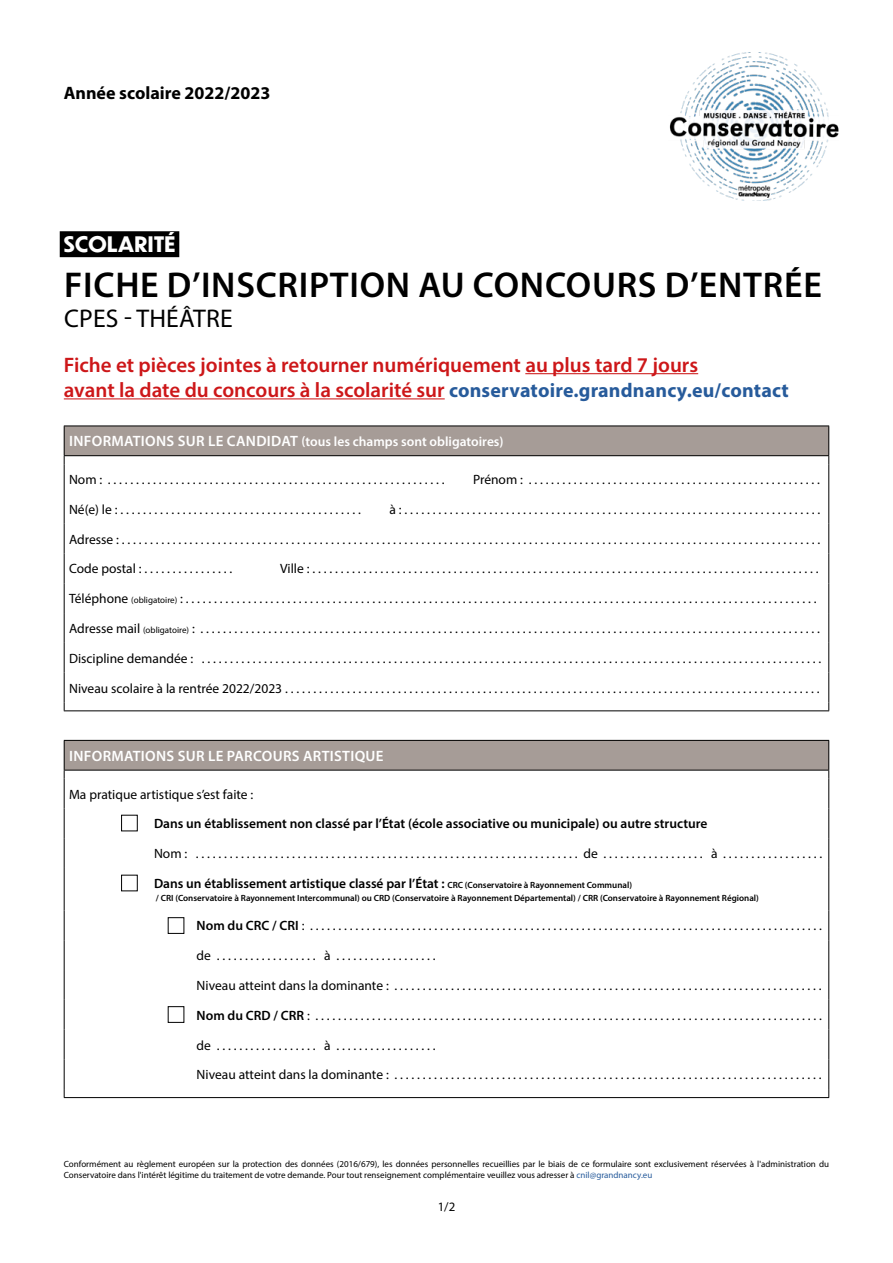
<style>
.page{position:relative;width:893px;height:1263px;background:#fff}
.page>*{position:absolute;margin:0;border:0;box-sizing:border-box;transform-origin:0 0}
.t1{font:600 36px "Myriad Pro";letter-spacing:.02em;color:#000}
.t2{font:25.65px "Myriad Pro";letter-spacing:.01em;color:#000}
.t3{font:600 21px/25.2px "Myriad Pro";color:#cd1719}
.t4{font:700 21px "Dunbar Tall";letter-spacing:.02em;color:#fff}
.t5{font:700 18px "Myriad Pro";color:#000}
.t6{font:600 15px "Myriad Pro";letter-spacing:.02em;color:#fff}
.t7{font:13.5px/29.4px "Myriad Pro";color:#000}
.t8{font:600 13.5px "Myriad Pro";color:#000}
.t9{font:600 13.5px "Myriad Pro";color:#fff}
.t10{font:12.9px "Myriad Pro";color:#000}
.t11{font:9px/10.8px "Myriad Pro";color:#000}
.t12{font:600 9px "Myriad Pro";color:#000}
.s1{font-weight:700;font-size:19.95px;color:#275b9b}
.s2{font-size:15px}
.s3{font-size:9px}
.s4{font-weight:600}
.s5{font-weight:600;font-size:9px}
.s6{color:#275b9b}
</style>
<div class="page">
<div style="left:64px;top:740px;width:765px;height:30px;background:#a69c97"></div>
<hr style="left:64px;top:740px;width:765px;height:1px;background:#000">
<hr style="left:64px;top:770px;width:765px;height:1px;background:#000">
<svg style="left:64px;top:741px;width:1px;height:67px"></svg>
<hr style="left:64px;top:808px;width:1px;height:30px;background:#000">
<hr style="left:64px;top:838px;width:1px;height:30px;background:#000">
<hr style="left:64px;top:868px;width:1px;height:42px;background:#000">
<hr style="left:64px;top:910px;width:1px;height:30px;background:#000">
<hr style="left:64px;top:940px;width:1px;height:30px;background:#000">
<hr style="left:64px;top:970px;width:1px;height:30px;background:#000">
<svg style="left:64px;top:1000px;width:1px;height:29px"></svg>
<hr style="left:64px;top:1029px;width:1px;height:30px;background:#000">
<hr style="left:64px;top:1059px;width:1px;height:30px;background:#000">
<hr style="left:64px;top:1097px;width:765px;height:1px;background:#000">
<svg style="left:828px;top:741px;width:1px;height:67px"></svg>
<hr style="left:828px;top:808px;width:1px;height:30px;background:#000">
<hr style="left:828px;top:838px;width:1px;height:30px;background:#000">
<hr style="left:828px;top:868px;width:1px;height:42px;background:#000">
<hr style="left:828px;top:910px;width:1px;height:30px;background:#000">
<hr style="left:828px;top:940px;width:1px;height:30px;background:#000">
<hr style="left:828px;top:970px;width:1px;height:30px;background:#000">
<svg style="left:828px;top:1000px;width:1px;height:29px"></svg>
<hr style="left:828px;top:1029px;width:1px;height:30px;background:#000">
<hr style="left:828px;top:1059px;width:1px;height:30px;background:#000">
<img style="left:669px;top:52px;width:170px;height:148px">
<div style="left:121px;top:815px;width:17px;height:16px;border:1px solid #000"></div>
<div style="left:121px;top:875px;width:17px;height:16px;border:1px solid #000"></div>
<div style="left:168px;top:917px;width:16px;height:17px;border:1px solid #000"></div>
<div style="left:168px;top:1006px;width:16px;height:17px;border:1px solid #000"></div>
<hr style="left:525px;top:373px;width:173px;height:1px;background:#cd1719">
<hr style="left:64px;top:398px;width:381px;height:1px;background:#cd1719">
<div style="left:60px;top:231px;width:119px;height:26px;background:#000"></div>
<div style="left:64px;top:426px;width:765px;height:30px;background:#a69c97"></div>
<hr style="left:64px;top:464px;width:1px;height:30px;background:#000">
<hr style="left:64px;top:494px;width:1px;height:30px;background:#000">
<svg style="left:64px;top:524px;width:1px;height:29px"></svg>
<hr style="left:64px;top:553px;width:1px;height:30px;background:#000">
<hr style="left:64px;top:583px;width:1px;height:30px;background:#000">
<hr style="left:64px;top:613px;width:1px;height:30px;background:#000">
<hr style="left:64px;top:643px;width:1px;height:30px;background:#000">
<svg style="left:64px;top:673px;width:1px;height:37px"></svg>
<hr style="left:64px;top:710px;width:765px;height:1px;background:#000">
<hr style="left:828px;top:464px;width:1px;height:30px;background:#000">
<hr style="left:828px;top:494px;width:1px;height:30px;background:#000">
<svg style="left:828px;top:524px;width:1px;height:29px"></svg>
<hr style="left:828px;top:553px;width:1px;height:30px;background:#000">
<hr style="left:828px;top:583px;width:1px;height:30px;background:#000">
<hr style="left:828px;top:613px;width:1px;height:30px;background:#000">
<hr style="left:828px;top:643px;width:1px;height:30px;background:#000">
<svg style="left:828px;top:673px;width:1px;height:37px"></svg>
<hr style="left:64px;top:426px;width:765px;height:1px;background:#000">
<svg style="left:64px;top:426px;width:1px;height:38px"></svg>
<svg style="left:828px;top:426px;width:1px;height:38px"></svg>
<hr style="left:64px;top:455px;width:765px;height:1px;background:#000">
<h3 class="t5" style="left:64px;top:81px;width:208px">Année scolaire 2022/2023</h3>
<h3 class="t4" style="left:64px;top:229px;width:113px">SCOLARITÉ</h3>
<h1 class="t1" style="left:64px;top:262px;width:759px">FICHE D’INSCRIPTION AU CONCOURS D’ENTRÉE</h1>
<h2 class="t2" style="left:64px;top:303px;width:170px">CPES - THÉÂTRE</h2>
<h3 class="t3" style="left:64px;top:351px;width:727px">Fiche et pièces jointes à retourner numériquement au plus tard 7 jours<br>avant la date du concours à la scolarité sur <span class="s1">conservatoire.grandnancy.eu/contact</span></h3>
<p class="t9" style="left:69px;top:433px;width:436px"><span class="s2">INFORMATIONS SUR LE CANDIDAT</span> (tous les champs sont obligatoires)</p>
<p class="t7" style="left:69px;top:465px;width:377px">Nom : . . . . . . . . . . . . . . . . . . . . . . . . . . . . . . . . . . . . . . . . . . . . . . . . . . . . . . . . . . . .</p>
<p class="t7" style="left:473px;top:465px;width:348px">Prénom : . . . . . . . . . . . . . . . . . . . . . . . . . . . . . . . . . . . . . . . . . . . . . . . . . . . .</p>
<p class="t7" style="left:69px;top:494px;width:293px">Né(e) le : . . . . . . . . . . . . . . . . . . . . . . . . . . . . . . . . . . . . . . . . . . .</p>
<p class="t7" style="left:389px;top:494px;width:432px">à : . . . . . . . . . . . . . . . . . . . . . . . . . . . . . . . . . . . . . . . . . . . . . . . . . . . . . . . . . . . . . . . . . . . . . . . . . .</p>
<p class="t7" style="left:69px;top:524px;width:753px">Adresse : . . . . . . . . . . . . . . . . . . . . . . . . . . . . . . . . . . . . . . . . . . . . . . . . . . . . . . . . . . . . . . . . . . . . . . . . . . . . . . . . . . . . . . . . . . . . . . . . . . . . . . . . . . . . . . . . . . . . . . . . . . . .</p>
<p class="t7" style="left:69px;top:554px;width:165px">Code postal : . . . . . . . . . . . . . . . .</p>
<p class="t7" style="left:280px;top:554px;width:540px">Ville : . . . . . . . . . . . . . . . . . . . . . . . . . . . . . . . . . . . . . . . . . . . . . . . . . . . . . . . . . . . . . . . . . . . . . . . . . . . . . . . . . . . . . . . . . .</p>
<p class="t7" style="left:69px;top:584px;width:749px">Téléphone <span class="s3">(obligatoire)</span> : . . . . . . . . . . . . . . . . . . . . . . . . . . . . . . . . . . . . . . . . . . . . . . . . . . . . . . . . . . . . . . . . . . . . . . . . . . . . . . . . . . . . . . . . . . . . . . . . . . . . . . . . . . . . . . . .</p>
<p class="t7" style="left:69px;top:613px;width:752px">Adresse mail <span class="s3">(obligatoire)</span> : . . . . . . . . . . . . . . . . . . . . . . . . . . . . . . . . . . . . . . . . . . . . . . . . . . . . . . . . . . . . . . . . . . . . . . . . . . . . . . . . . . . . . . . . . . . . . . . . . . . . . . . . . . . . . .</p>
<p class="t7" style="left:69px;top:643px;width:754px">Discipline demandée : . . . . . . . . . . . . . . . . . . . . . . . . . . . . . . . . . . . . . . . . . . . . . . . . . . . . . . . . . . . . . . . . . . . . . . . . . . . . . . . . . . . . . . . . . . . . . . . . . . . . . . . . . . . . . .</p>
<p class="t7" style="left:69px;top:673px;width:752px">Niveau scolaire à la rentrée 2022/2023 . . . . . . . . . . . . . . . . . . . . . . . . . . . . . . . . . . . . . . . . . . . . . . . . . . . . . . . . . . . . . . . . . . . . . . . . . . . . . . . . . . . . . . . . . . . . . . .</p>
<p class="t6" style="left:69px;top:746px;width:316px">INFORMATIONS SUR LE PARCOURS ARTISTIQUE</p>
<p class="t7" style="left:69px;top:779px;width:186px">Ma pratique artistique s’est faite :</p>
<p class="t8" style="left:154px;top:815px;width:555px">Dans un établissement non classé par l’État (école associative ou municipale) ou autre structure</p>
<p class="t7" style="left:154px;top:839px;width:670px">Nom : . . . . . . . . . . . . . . . . . . . . . . . . . . . . . . . . . . . . . . . . . . . . . . . . . . . . . . . . . . . . . . . . . . . . de . . . . . . . . . . . . . . . . . . à . . . . . . . . . . . . . . . . . .<br><span class="s4">Dans un établissement artistique classé par l’État :</span> <span class="s5">CRC (Conservatoire à Rayonnement Communal)</span></p>
<p class="t12" style="left:156px;top:892px;width:604px">/ CRI (Conservatoire à Rayonnement Intercommunal) ou CRD (Conservatoire à Rayonnement Départemental) / CRR (Conservatoire à Rayonnement Régional)</p>
<p class="t7" style="left:197px;top:911px;width:627px"><span class="s4">Nom du CRC / CRI</span> : . . . . . . . . . . . . . . . . . . . . . . . . . . . . . . . . . . . . . . . . . . . . . . . . . . . . . . . . . . . . . . . . . . . . . . . . . . . . . . . . . . . . . . . . . . .</p>
<p class="t7" style="left:197px;top:941px;width:240px">de . . . . . . . . . . . . . . . . . . à . . . . . . . . . . . . . . . . . .</p>
<p class="t7" style="left:197px;top:970px;width:626px">Niveau atteint dans la dominante : . . . . . . . . . . . . . . . . . . . . . . . . . . . . . . . . . . . . . . . . . . . . . . . . . . . . . . . . . . . . . . . . . . . . . . . . . . . .</p>
<p class="t7" style="left:197px;top:1000px;width:627px"><span class="s4">Nom du CRD / CRR</span> : . . . . . . . . . . . . . . . . . . . . . . . . . . . . . . . . . . . . . . . . . . . . . . . . . . . . . . . . . . . . . . . . . . . . . . . . . . . . . . . . . . . . . . . . . .</p>
<p class="t7" style="left:197px;top:1030px;width:240px">de . . . . . . . . . . . . . . . . . . à . . . . . . . . . . . . . . . . . .</p>
<p class="t7" style="left:197px;top:1060px;width:626px">Niveau atteint dans la dominante : . . . . . . . . . . . . . . . . . . . . . . . . . . . . . . . . . . . . . . . . . . . . . . . . . . . . . . . . . . . . . . . . . . . . . . . . . . . .</p>
<p class="t11" style="left:64px;top:1158px;width:767px">Conformément au règlement européen sur la protection des données (2016/679), les données personnelles recueillies par le biais de ce formulaire sont exclusivement réservées à l'administration du<br>Conservatoire dans l'intérêt légitime du traitement de votre demande. Pour tout renseignement complémentaire veuillez vous adresser à <span class="s6">cnil@grandnancy.eu</span></p>
<p class="t10" style="left:438px;top:1199px;width:19px">1/2</p>
</div>
